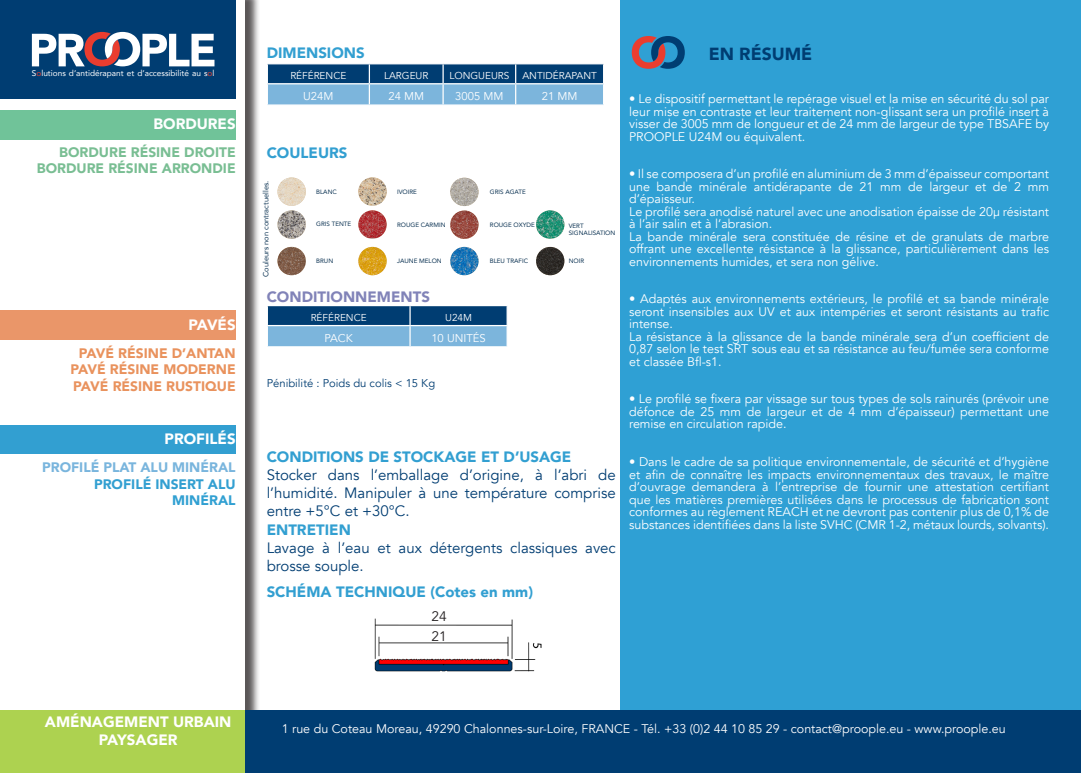
<style>
.page{position:relative;width:1081px;height:773px;background:#fff}
.page>*{position:absolute;margin:0;border:0;box-sizing:border-box;transform-origin:0 0}
.t1{font:900 17.5px "Avenir";color:#003d72}
.t2{font:15px/18px "Avenir";color:#003d72;text-align:justify}
.t3{font:900 15px "Avenir";color:#329fd1}
.t4{font:900 15px "Avenir";color:#fff}
.t5{font:900 15px "Avenir";color:#8183b8}
.t6{font:900 13.75px "Avenir";color:#e9925d}
.t7{font:900 13.75px "Avenir";color:#79be93}
.t8{font:900 13.75px/16.5px "Avenir";color:#329fd1;text-align:right}
.t9{font:900 13.75px "Avenir";color:#79b5dd}
.t10{font:13.75px "Avenir";color:#231f20}
.t11{font:12.5px/12.5px "Avenir";color:#fff;text-align:justify}
.t12{font:11.25px "Avenir";color:#fff}
.t13{font:11.25px "Avenir";color:#003d72}
.t14{font:10px "Avenir";color:#fff}
.t15{font:8.25px "Avenir";color:#fff}
.t16{font:7.5px "Avenir";color:#0d3454}
.t17{font:6.25px "Avenir";color:#0d3454}
.s1{color:#ea3d2f}
.s2{color:#31a0d2}
</style>
<div class="page">
<div style="left:0;top:0;width:260px;height:772px;background:#231f20;opacity:.75"></div>
<div style="left:0;top:0;width:244px;height:772px;background:#fff"></div>
<div style="left:0;top:0;width:236px;height:99px;background:#003d72"></div>
<svg style="left:32px;top:32px;width:182px;height:34px"></svg>
<div style="left:620px;top:0;width:461px;height:772px;background:#2fa0d4"></div>
<div style="left:0;top:110px;width:236px;height:29px;background:#70c399"></div>
<div style="left:0;top:310px;width:236px;height:29px;background:#ea9669"></div>
<div style="left:0;top:425px;width:236px;height:28px;background:#329fd1"></div>
<svg style="left:632px;top:36px;width:53px;height:33px"></svg>
<div style="left:244px;top:710px;width:837px;height:62px;background:#003d72"></div>
<svg style="left:267px;top:306px;width:241px;height:40px;background:#467fab"></svg>
<hr style="left:410px;top:325px;width:98px;height:1px;background:#fff">
<hr style="left:409px;top:326px;width:2px;height:20px;background:#fff">
<hr style="left:506px;top:326px;width:2px;height:20px;background:#fff">
<img style="left:374px;top:618px;width:168px;height:54px">
<img style="left:277px;top:177px;width:29px;height:29px;border-radius:14px">
<img style="left:277px;top:210px;width:29px;height:29px;border-radius:14px">
<img style="left:277px;top:247px;width:29px;height:28px;border-radius:14px">
<img style="left:358px;top:177px;width:29px;height:29px;border-radius:14px">
<img style="left:358px;top:210px;width:29px;height:29px;border-radius:14px">
<img style="left:358px;top:247px;width:29px;height:28px;border-radius:14px">
<img style="left:450px;top:178px;width:28px;height:28px;border-radius:14px">
<img style="left:450px;top:210px;width:28px;height:29px;border-radius:14px">
<img style="left:450px;top:247px;width:28px;height:28px;border-radius:14px">
<img style="left:536px;top:247px;width:28px;height:28px;border-radius:14px">
<img style="left:536px;top:210px;width:28px;height:29px;border-radius:14px">
<svg style="left:267px;top:64px;width:337px;height:40px;background:#4a82ad"></svg>
<div style="left:411px;top:607px;width:57px;height:13px;background:#fff"></div>
<div style="left:411px;top:626px;width:57px;height:14px;background:#fff"></div>
<div style="left:0;top:710px;width:244px;height:62px;background:#add250"></div>
<p class="t15" style="left:32px;top:66px;width:184px">S<span class="s1">o</span>lutions d’antidérapant et d’accessibilité au s<span class="s1">o</span>l</p>
<p class="t4" style="left:153px;top:111px;width:84px">BORDURES</p>
<p class="t7" style="left:59px;top:140px;width:178px">BORDURE RÉSINE DROITE</p>
<p class="t7" style="left:37px;top:157px;width:200px">BORDURE RÉSINE ARRONDIE</p>
<p class="t4" style="left:188px;top:311px;width:49px">PAVÉS</p>
<p class="t6" style="left:79px;top:341px;width:158px">PAVÉ RÉSINE D’ANTAN</p>
<p class="t6" style="left:70px;top:357px;width:167px">PAVÉ RÉSINE MODERNE</p>
<p class="t6" style="left:73px;top:374px;width:164px">PAVÉ RÉSINE RUSTIQUE</p>
<p class="t4" style="left:165px;top:426px;width:73px">PROFILÉS</p>
<p class="t9" style="left:42px;top:456px;width:195px">PROFILÉ PLAT ALU MINÉRAL</p>
<p class="t8" style="left:94px;top:475px;width:143px">PROFILÉ INSERT ALU<br><span class="s2">MINÉRAL</span></p>
<p class="t3" style="left:267px;top:39px;width:100px">DIMENSIONS</p>
<p class="t14" style="left:290px;top:69px;width:57px">RÉFÉRENCE</p>
<p class="t14" style="left:384px;top:69px;width:46px">LARGEUR</p>
<p class="t14" style="left:449px;top:69px;width:62px">LONGUEURS</p>
<p class="t14" style="left:522px;top:69px;width:76px">ANTIDÉRAPANT</p>
<p class="t12" style="left:303px;top:89px;width:32px">U24M</p>
<p class="t12" style="left:388px;top:89px;width:37px">24 MM</p>
<p class="t12" style="left:455px;top:89px;width:50px">3005 MM</p>
<p class="t12" style="left:542px;top:89px;width:37px">21 MM</p>
<p class="t3" style="left:267px;top:140px;width:82px">COULEURS</p>
<p class="t16" style="left:260px;top:277px;width:97px;rotate:-90deg">Couleurs non contractuelles.</p>
<p class="t17" style="left:316px;top:186px;width:22px">BLANC</p>
<p class="t17" style="left:316px;top:219px;width:36px">GRIS TENTE</p>
<p class="t17" style="left:316px;top:256px;width:19px">BRUN</p>
<p class="t17" style="left:397px;top:186px;width:21px">IVOIRE</p>
<p class="t17" style="left:397px;top:219px;width:50px">ROUGE CARMIN</p>
<p class="t17" style="left:397px;top:256px;width:46px">JAUNE MELON</p>
<p class="t5" style="left:267px;top:283px;width:165px">CONDITIONNEMENTS</p>
<p class="t17" style="left:490px;top:186px;width:37px">GRIS AGATE</p>
<p class="t17" style="left:490px;top:219px;width:46px">ROUGE OXYDE</p>
<p class="t17" style="left:490px;top:256px;width:40px">BLEU TRAFIC</p>
<p class="t17" style="left:569px;top:256px;width:17px">NOIR</p>
<p class="t17" style="left:569px;top:220px;width:16px">VERT</p>
<p class="t17" style="left:569px;top:228px;width:48px">SIGNALISATION</p>
<p class="t14" style="left:311px;top:311px;width:57px">RÉFÉRENCE</p>
<p class="t14" style="left:445px;top:311px;width:28px">U24M</p>
<p class="t12" style="left:324px;top:331px;width:30px">PACK</p>
<p class="t12" style="left:431px;top:331px;width:56px">10 UNITÉS</p>
<p class="t13" style="left:267px;top:376px;width:170px">Pénibilité : Poids du colis &lt; 15 Kg</p>
<p class="t3" style="left:267px;top:443px;width:306px">CONDITIONS DE STOCKAGE ET D’USAGE</p>
<p class="t2" style="left:267px;top:465px;width:351px">Stocker dans l’emballage d’origine, à l’abri de l’humidité. Manipuler à une température comprise entre +5°C et +30°C.</p>
<p class="t3" style="left:267px;top:517px;width:86px">ENTRETIEN</p>
<p class="t2" style="left:267px;top:539px;width:351px">Lavage à l’eau et aux détergents classiques avec brosse souple.</p>
<p class="t3" style="left:267px;top:578px;width:268px">SCHÉMA TECHNIQUE (Cotes en mm)</p>
<p class="t10" style="left:432px;top:607px;width:17px">24</p>
<p class="t10" style="left:432px;top:627px;width:17px">21</p>
<p class="t1" style="left:709px;top:39px;width:105px">EN RÉSUMÉ</p>
<p class="t11" style="left:629px;top:93px;width:421px">• Le dispositif permettant le repérage visuel et la mise en sécurité du sol par</p>
<p class="t11" style="left:629px;top:105px;width:421px">leur mise en contraste et leur traitement non-glissant sera un profilé insert à</p>
<p class="t11" style="left:629px;top:118px;width:421px">visser de 3005 mm de longueur et de 24 mm de largeur de type TBSAFE by</p>
<p class="t11" style="left:629px;top:130px;width:178px">PROOPLE U24M ou équivalent.</p>
<p class="t11" style="left:629px;top:168px;width:421px">• Il se composera d’un profilé en aluminium de 3 mm d’épaisseur comportant</p>
<p class="t11" style="left:629px;top:180px;width:421px">une bande minérale antidérapante de 21 mm de largeur et de 2 mm d’épaisseur.</p>
<p class="t11" style="left:629px;top:205px;width:421px">Le profilé sera anodisé naturel avec une anodisation épaisse de 20μ résistant</p>
<p class="t11" style="left:629px;top:218px;width:145px">à l’air salin et à l’abrasion.</p>
<p class="t11" style="left:629px;top:230px;width:421px">La bande minérale sera constituée de résine et de granulats de marbre offrant une excellente résistance à la glissance, particulièrement dans les environnements humides, et sera non gélive.</p>
<p class="t11" style="left:629px;top:293px;width:421px">• Adaptés aux environnements extérieurs, le profilé et sa bande minérale seront insensibles aux UV et aux intempéries et seront résistants au trafic intense.</p>
<p class="t11" style="left:629px;top:330px;width:421px">La résistance à la glissance de la bande minérale sera d’un coefficient de 0,87 selon le test SRT sous eau et sa résistance au feu/fumée sera conforme et classée Bfl-s1.</p>
<p class="t11" style="left:629px;top:393px;width:421px">• Le profilé se fixera par vissage sur tous types de sols rainurés (prévoir une défonce de 25 mm de largeur et de 4 mm d’épaisseur) permettant une remise en circulation rapide.</p>
<p class="t11" style="left:629px;top:455px;width:421px">• Dans le cadre de sa politique environnementale, de sécurité et d’hygiène et afin de connaître les impacts environnementaux des travaux, le maître d’ouvrage demandera à l’entreprise de fournir une attestation certifiant que les matières premières utilisées dans le processus de fabrication sont conformes au règlement REACH et ne devront pas contenir plus de 0,1% de substances identifiées dans la liste SVHC (CMR 1-2, métaux lourds, solvants).</p>
<p class="t4" style="left:45px;top:708px;width:188px">AMÉNAGEMENT URBAIN</p>
<p class="t4" style="left:99px;top:726px;width:80px">PAYSAGER</p>
<p class="t11" style="left:282px;top:722px;width:725px">1 rue du Coteau Moreau, 49290 Chalonnes-sur-Loire, FRANCE - Tél. +33 (0)2 44 10 85 29 - contact@proople.eu - www.proople.eu</p>
</div>
